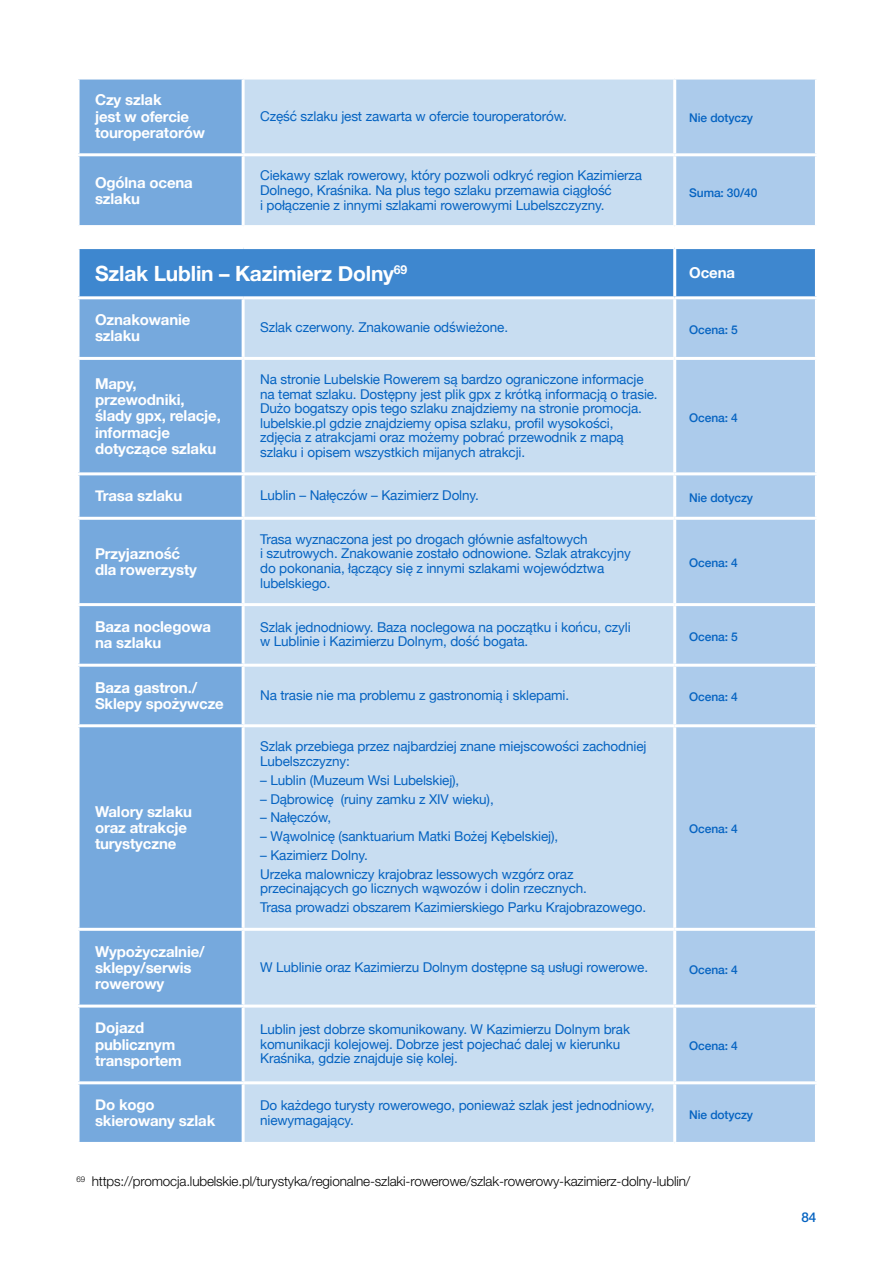
<style>
.page{position:relative;width:893px;height:1263px;background:#fff}
.page>*{position:absolute;margin:0;border:0;box-sizing:border-box;transform-origin:0 0}
.t1{font:700 21px "Helvetica Neue";letter-spacing:-.01em;color:#fff}
.t2{font:700 15px/16.2px "Helvetica Neue";letter-spacing:-.01em;color:#fff}
.t3{font:13.5px/14.5px "Helvetica Neue";letter-spacing:-.01em;color:#0563c1}
.t4{font:300 13.5px "Helvetica Neue LT Pro";letter-spacing:-.01em;color:#000}
.t5{font:500 13.5px "Helvetica Neue LT Pro";color:#0563c1}
.t6{font:500 12px "Helvetica Neue";letter-spacing:-.01em;color:#0563c1}
</style>
<div class="page">
<div style="left:80px;top:80px;width:162px;height:145px;background:#76a9dd"></div>
<div style="left:245px;top:80px;width:428px;height:145px;background:#c8ddf1"></div>
<div style="left:676px;top:80px;width:139px;height:145px;background:#accbeb"></div>
<hr style="left:77px;top:153px;width:166px;height:3px;background:#fff">
<hr style="left:243px;top:153px;width:432px;height:3px;background:#fff">
<hr style="left:675px;top:153px;width:143px;height:3px;background:#fff">
<div style="left:80px;top:249px;width:735px;height:47px;background:#3e87cf"></div>
<div style="left:80px;top:299px;width:162px;height:843px;background:#76a9dd"></div>
<div style="left:245px;top:299px;width:428px;height:843px;background:#c8ddf1"></div>
<div style="left:676px;top:299px;width:139px;height:843px;background:#accbeb"></div>
<hr style="left:673px;top:249px;width:3px;height:47px;background:#fff">
<hr style="left:77px;top:357px;width:166px;height:3px;background:#fff">
<hr style="left:243px;top:357px;width:432px;height:3px;background:#fff">
<hr style="left:675px;top:357px;width:143px;height:3px;background:#fff">
<hr style="left:77px;top:472px;width:166px;height:3px;background:#fff">
<hr style="left:243px;top:472px;width:432px;height:3px;background:#fff">
<hr style="left:675px;top:472px;width:143px;height:3px;background:#fff">
<hr style="left:77px;top:517px;width:166px;height:3px;background:#fff">
<hr style="left:243px;top:517px;width:432px;height:3px;background:#fff">
<hr style="left:675px;top:517px;width:143px;height:3px;background:#fff">
<hr style="left:77px;top:603px;width:166px;height:3px;background:#fff">
<hr style="left:243px;top:603px;width:432px;height:3px;background:#fff">
<hr style="left:675px;top:603px;width:143px;height:3px;background:#fff">
<hr style="left:77px;top:664px;width:166px;height:3px;background:#fff">
<hr style="left:243px;top:664px;width:432px;height:3px;background:#fff">
<hr style="left:675px;top:664px;width:143px;height:3px;background:#fff">
<hr style="left:77px;top:724px;width:166px;height:3px;background:#fff">
<hr style="left:243px;top:724px;width:432px;height:3px;background:#fff">
<hr style="left:675px;top:724px;width:143px;height:3px;background:#fff">
<hr style="left:77px;top:928px;width:166px;height:3px;background:#fff">
<hr style="left:243px;top:928px;width:432px;height:3px;background:#fff">
<hr style="left:675px;top:928px;width:143px;height:3px;background:#fff">
<hr style="left:77px;top:1004px;width:166px;height:3px;background:#fff">
<hr style="left:243px;top:1004px;width:432px;height:3px;background:#fff">
<hr style="left:675px;top:1004px;width:143px;height:3px;background:#fff">
<hr style="left:77px;top:1081px;width:166px;height:3px;background:#fff">
<hr style="left:243px;top:1081px;width:432px;height:3px;background:#fff">
<hr style="left:675px;top:1081px;width:143px;height:3px;background:#fff">
<p class="t2" style="left:95px;top:92px;width:111px">Czy szlak<br>jest w ofercie touroperatorów</p>
<p class="t3" style="left:260px;top:109px;width:308px">Część szlaku jest zawarta w ofercie touroperatorów.</p>
<p class="t6" style="left:689px;top:108px;width:65px">Nie dotyczy</p>
<p class="t2" style="left:95px;top:175px;width:99px">Ogólna ocena szlaku</p>
<p class="t3" style="left:260px;top:169px;width:383px">Ciekawy szlak rowerowy, który pozwoli odkryć region Kazimierza<br>Dolnego, Kraśnika. Na plus tego szlaku przemawia ciągłość<br>i połączenie z innymi szlakami rowerowymi Lubelszczyzny.</p>
<p class="t6" style="left:689px;top:183px;width:70px">Suma: 30/40</p>
<h1 class="t1" style="left:95px;top:257px;width:314px">Szlak Lublin – Kazimierz Dolny<sup>69</sup></h1>
<p class="t2" style="left:689px;top:265px;width:47px">Ocena</p>
<p class="t2" style="left:95px;top:312px;width:97px">Oznakowanie szlaku</p>
<p class="t3" style="left:260px;top:321px;width:249px">Szlak czerwony. Znakowanie odświeżone.</p>
<p class="t6" style="left:689px;top:320px;width:50px">Ocena: 5</p>
<p class="t2" style="left:95px;top:376px;width:127px">Mapy, przewodniki, ślady gpx, relacje, informacje dotyczące szlaku</p>
<p class="t3" style="left:260px;top:373px;width:399px">Na stronie Lubelskie Rowerem są bardzo ograniczone informacje na temat szlaku. Dostępny jest plik gpx z krótką informacją o trasie.<br>Dużo bogatszy opis tego szlaku znajdziemy na stronie promocja. lubelskie.pl gdzie znajdziemy opisa szlaku, profil wysokości, zdjęcia z atrakcjami oraz możemy pobrać przewodnik z mapą szlaku i opisem wszystkich mijanych atrakcji.</p>
<p class="t6" style="left:689px;top:408px;width:50px">Ocena: 4</p>
<p class="t2" style="left:95px;top:488px;width:89px">Trasa szlaku</p>
<p class="t3" style="left:260px;top:489px;width:220px">Lublin – Nałęczów – Kazimierz Dolny.</p>
<p class="t6" style="left:689px;top:488px;width:65px">Nie dotyczy</p>
<p class="t2" style="left:95px;top:545px;width:103px">Przyjazność dla rowerzysty</p>
<p class="t3" style="left:260px;top:533px;width:372px">Trasa wyznaczona jest po drogach głównie asfaltowych<br>i szutrowych. Znakowanie zostało odnowione. Szlak atrakcyjny do pokonania, łączący się z innymi szlakami województwa lubelskiego.</p>
<p class="t6" style="left:689px;top:553px;width:50px">Ocena: 4</p>
<p class="t2" style="left:95px;top:619px;width:118px">Baza noclegowa na szlaku</p>
<p class="t3" style="left:260px;top:621px;width:372px">Szlak jednodniowy. Baza noclegowa na początku i końcu, czyli w Lublinie i Kazimierzu Dolnym, dość bogata.</p>
<p class="t6" style="left:689px;top:627px;width:50px">Ocena: 5</p>
<p class="t2" style="left:95px;top:679px;width:130px">Baza gastron./<br>Sklepy spożywcze</p>
<p class="t3" style="left:260px;top:688px;width:311px">Na trasie nie ma problemu z gastronomią i sklepami.</p>
<p class="t6" style="left:689px;top:687px;width:50px">Ocena: 4</p>
<p class="t2" style="left:95px;top:803px;width:99px">Walory szlaku oraz atrakcje turystyczne</p>
<p class="t2" style="left:95px;top:944px;width:111px">Wypożyczalnie/ sklepy/serwis rowerowy</p>
<p class="t3" style="left:260px;top:740px;width:388px">Szlak przebiega przez najbardziej znane miejscowości zachodniej<br>Lubelszczyzny:</p>
<p class="t3" style="left:260px;top:773px;width:201px">– Lublin (Muzeum Wsi Lubelskiej),</p>
<p class="t3" style="left:260px;top:792px;width:235px">– Dąbrowicę (ruiny zamku z XIV wieku),</p>
<p class="t3" style="left:260px;top:811px;width:73px">– Nałęczów,</p>
<p class="t3" style="left:260px;top:830px;width:300px">– Wąwolnicę (sanktuarium Matki Bożej Kębelskiej),</p>
<p class="t3" style="left:260px;top:847px;width:315px;line-height:18.8px">– Kazimierz Dolny.<br>Urzeka malowniczy krajobraz lessowych wzgórz oraz</p>
<p class="t3" style="left:260px;top:880px;width:387px;line-height:18.8px">przecinających go licznych wąwozów i dolin rzecznych.<br>Trasa prowadzi obszarem Kazimierskiego Parku Krajobrazowego.</p>
<p class="t6" style="left:689px;top:819px;width:50px">Ocena: 4</p>
<p class="t3" style="left:260px;top:961px;width:390px">W Lublinie oraz Kazimierzu Dolnym dostępne są usługi rowerowe.</p>
<p class="t6" style="left:689px;top:959px;width:50px">Ocena: 4</p>
<p class="t2" style="left:95px;top:1020px;width:88px">Dojazd publicznym transportem</p>
<p class="t3" style="left:260px;top:1023px;width:371px">Lublin jest dobrze skomunikowany. W Kazimierzu Dolnym brak komunikacji kolejowej. Dobrze jest pojechać dalej w kierunku<br>Kraśnika, gdzie znajduje się kolej.</p>
<p class="t6" style="left:689px;top:1036px;width:50px">Ocena: 4</p>
<p class="t2" style="left:95px;top:1097px;width:122px">Do kogo skierowany szlak</p>
<p class="t3" style="left:260px;top:1099px;width:396px">Do każdego turysty rowerowego, ponieważ szlak jest jednodniowy, niewymagający.</p>
<p class="t6" style="left:689px;top:1105px;width:65px">Nie dotyczy</p>
<p class="t4" style="left:77px;top:1173px;width:615px"><sup>69</sup> https://promocja.lubelskie.pl/turystyka/regionalne-szlaki-rowerowe/szlak-rowerowy-kazimierz-dolny-lublin/</p>
<p class="t5" style="left:802px;top:1209px;width:16px">84</p>
</div>
